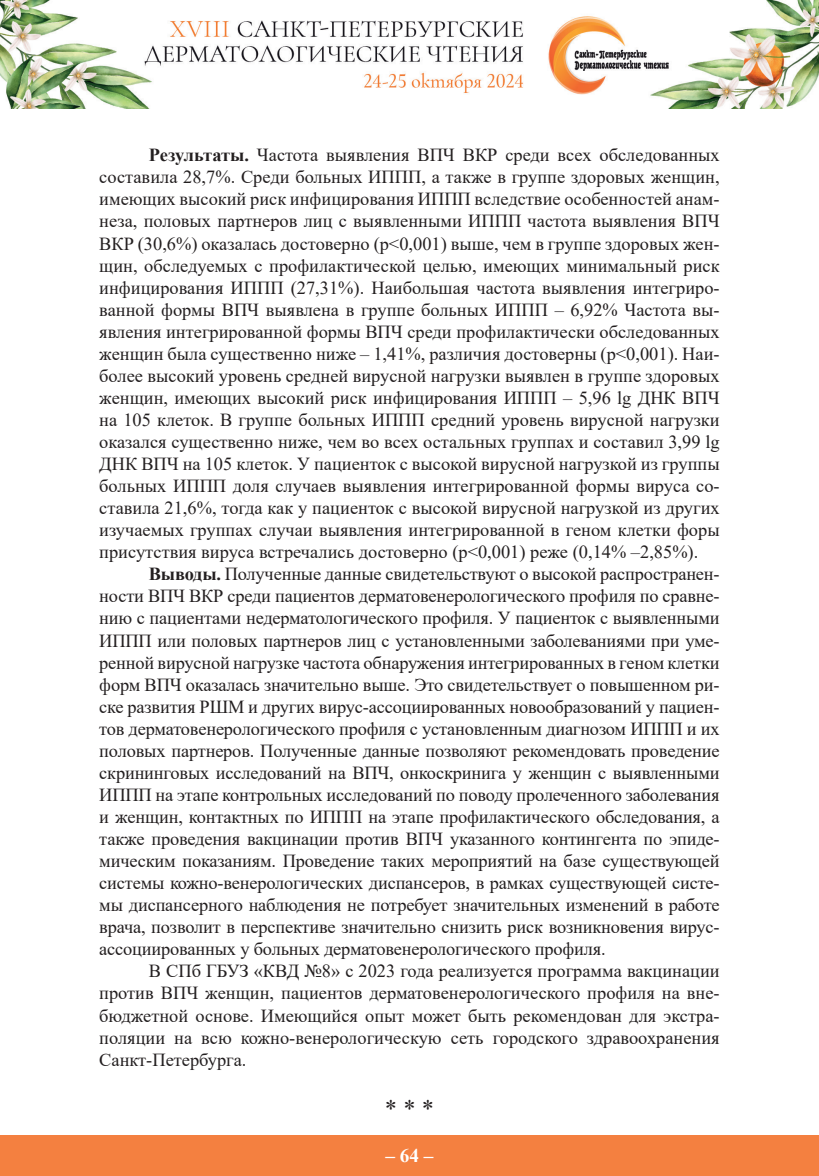
<style>
.page{position:relative;width:819px;height:1176px;background:#fff}
.page>*{position:absolute;margin:0;border:0;box-sizing:border-box;transform-origin:0 0}
.t1{font:24.5px "Times New Roman";color:#231f20}
.t2{font:700 19.25px "Times New Roman";color:#fff}
.t3{font:18.38px/22.1px "Times New Roman";color:#231f20;text-align:justify}
.s1{font-weight:700}
</style>
<div class="page">
<div style="left:0;top:1135px;width:819px;height:41px;background:#f48040"></div>
<img style="left:0;top:0;width:819px;height:108px">
<p class="t3" style="left:99px;top:144px;width:622px;text-indent:50px"><span class="s1">Результаты.</span> Частота выявления ВПЧ ВКР среди всех обследованных составила 28,7%. Среди больных ИППП, а также в группе здоровых женщин, имеющих высокий риск инфицирования ИППП вследствие особенностей анам&shy;неза, половых партнеров лиц с выявленными ИППП частота выявления ВПЧ ВКР (30,6%) оказалась достоверно (p&lt;0,001) выше, чем в группе здоровых жен&shy;щин, обследуемых с профилактической целью, имеющих минимальный риск инфицирования ИППП (27,31%). Наибольшая частота выявления интегриро&shy;ванной формы ВПЧ выявлена в группе больных ИППП – 6,92% Частота вы&shy;явления интегрированной формы ВПЧ среди профилактически обследованных женщин была существенно ниже – 1,41%, различия достоверны (p&lt;0,001). Наи&shy;более высокий уровень средней вирусной нагрузки выявлен в группе здоровых женщин, имеющих высокий риск инфицирования ИППП – 5,96 lg ДНК ВПЧ на 105 клеток. В группе больных ИППП средний уровень вирусной нагрузки оказался существенно ниже, чем во всех остальных группах и составил 3,99 lg ДНК ВПЧ на 105 клеток. У пациенток с высокой вирусной нагрузкой из группы больных ИППП доля случаев выявления интегрированной формы вируса со&shy;ставила 21,6%, тогда как у пациенток с высокой вирусной нагрузкой из других изучаемых группах случаи выявления интегрированной в геном клетки форы присутствия вируса встречались достоверно (р&lt;0,001) реже (0,14% –2,85%).</p>
<p class="t3" style="left:99px;top:562px;width:622px;text-indent:50px"><span class="s1">Выводы.</span> Полученные данные свидетельствуют о высокой распространен&shy;ности ВПЧ ВКР среди пациентов дерматовенерологического профиля по сравне&shy;нию с пациентами недерматологического профиля. У пациенток с выявленными ИППП или половых партнеров лиц с установленными заболеваниями при уме&shy;ренной вирусной нагрузке частота обнаружения интегрированных в геном клетки форм ВПЧ оказалась значительно выше. Это свидетельствует о повышенном ри&shy;ске развития РШМ и других вирус-ассоциированных новообразований у пациен&shy;тов дерматовенерологического профиля с установленным диагнозом ИППП и их половых партнеров. Полученные данные позволяют рекомендовать проведение скрининговых исследований на ВПЧ, онкоскринига у женщин с выявленными ИППП на этапе контрольных исследований по поводу пролеченного заболевания и женщин, контактных по ИППП на этапе профилактического обследования, а также проведения вакцинации против ВПЧ указанного контингента по эпиде&shy;мическим показаниям. Проведение таких мероприятий на базе существующей системы кожно-венерологических диспансеров, в рамках существующей систе&shy;мы диспансерного наблюдения не потребует значительных изменений в работе врача, позволит в перспективе значительно снизить риск возникновения вирус&shy;ассоциированных у больных дерматовенерологического профиля.</p>
<p class="t3" style="left:99px;top:959px;width:622px;text-indent:50px">В СПб ГБУЗ «КВД №8» с 2023 года реализуется программа вакцинации против ВПЧ женщин, пациентов дерматовенерологического профиля на вне&shy;бюджетной основе. Имеющийся опыт может быть рекомендован для экстра&shy;поляции на всю кожно-венерологическую сеть городского здравоохранения Санкт-Петербурга.</p>
<h1 class="t1" style="left:385px;top:1091px;width:50px">* * *</h1>
<p class="t2" style="left:385px;top:1142px;width:50px">– 64 –</p>
</div>
